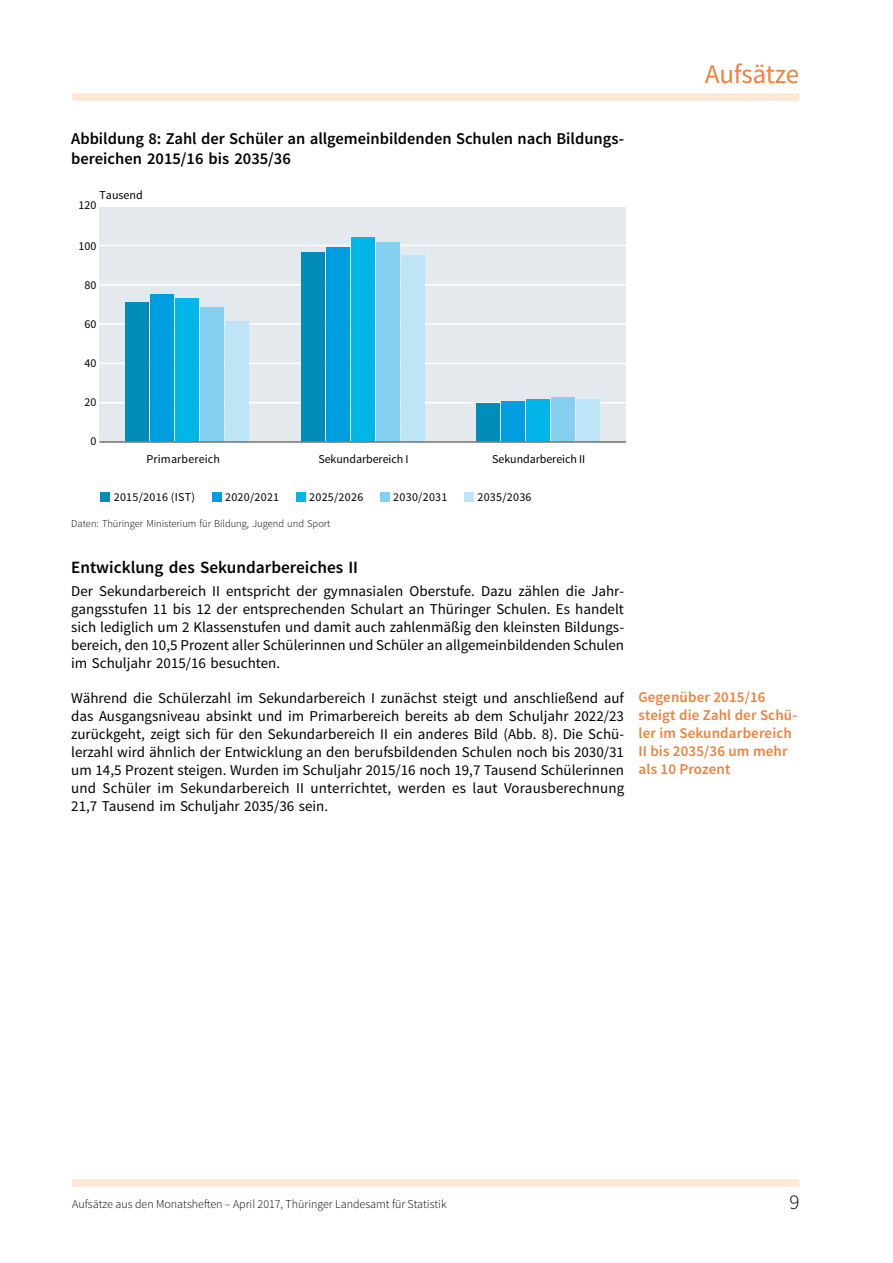
<style>
.page{position:relative;width:893px;height:1263px;background:#fff}
.page>*{position:absolute;margin:0;border:0;box-sizing:border-box;transform-origin:0 0}
.t1{font:27px "Source Sans Pro Regular 9";letter-spacing:-.01em;color:#ee813c}
.t2{font:300 21px "Source Sans Pro";color:#000}
.t3{font:600 17.25px "Source Sans Pro";color:#000}
.t4{font:600 16.5px/19.8px "Source Sans Pro";color:#000}
.t5{font:15px/18px "Source Sans Pro Regular 10";color:#000;text-align:justify}
.t6{font:600 15px/18px "Source Sans Pro";letter-spacing:.01em;color:#ee813c}
.t7{font:12px "Source Sans Pro Regular 6";letter-spacing:.01em;color:#000}
.t8{font:12px "Source Sans Pro Light 2";color:#000}
.t9{font:300 10.5px "Source Sans Pro";color:#000}
</style>
<div class="page">
<div style="left:72px;top:1179px;width:727px;height:8px;background:#fde8d7"></div>
<div style="left:72px;top:93px;width:727px;height:8px;background:#fde8d7"></div>
<div style="left:100px;top:206px;width:526px;height:236px;background:#e3e9ec"></div>
<hr style="left:100px;top:402px;width:526px;height:1px;background:#fff">
<hr style="left:100px;top:363px;width:526px;height:1px;background:#fff">
<hr style="left:100px;top:323px;width:526px;height:2px;background:#fff">
<hr style="left:100px;top:284px;width:526px;height:2px;background:#fff">
<hr style="left:100px;top:245px;width:526px;height:1px;background:#fff">
<hr style="left:100px;top:205px;width:526px;height:2px;background:#fff">
<div style="left:125px;top:302px;width:24px;height:140px;background:#008dba"></div>
<div style="left:150px;top:294px;width:24px;height:148px;background:#009ee0"></div>
<div style="left:175px;top:298px;width:24px;height:144px;background:#00b6e8"></div>
<div style="left:200px;top:308px;width:24px;height:134px;background:#84d0f0"></div>
<div style="left:225px;top:322px;width:24px;height:120px;background:#bde4f7"></div>
<div style="left:301px;top:253px;width:24px;height:189px;background:#008dba"></div>
<div style="left:326px;top:248px;width:24px;height:194px;background:#009ee0"></div>
<div style="left:351px;top:238px;width:24px;height:204px;background:#00b6e8"></div>
<div style="left:376px;top:243px;width:24px;height:199px;background:#84d0f0"></div>
<div style="left:401px;top:255px;width:24px;height:187px;background:#bde4f7"></div>
<div style="left:476px;top:403px;width:24px;height:39px;background:#008dba"></div>
<div style="left:501px;top:401px;width:24px;height:41px;background:#009ee0"></div>
<div style="left:526px;top:399px;width:24px;height:43px;background:#00b6e8"></div>
<div style="left:551px;top:398px;width:24px;height:44px;background:#84d0f0"></div>
<div style="left:576px;top:399px;width:24px;height:43px;background:#bde4f7"></div>
<hr style="left:100px;top:441px;width:526px;height:2px;background:#707172">
<div style="left:100px;top:492px;width:9px;height:9px;background:#008dba"></div>
<div style="left:213px;top:492px;width:9px;height:9px;background:#009ee0"></div>
<div style="left:297px;top:492px;width:9px;height:9px;background:#00b6e8"></div>
<div style="left:381px;top:492px;width:9px;height:9px;background:#84d0f0"></div>
<div style="left:465px;top:492px;width:9px;height:9px;background:#bde4f7"></div>
<p class="t4" style="left:71px;top:129px;width:554px">Abbildung 8: Zahl der Schüler an allgemeinbildenden Schulen nach Bildungs&shy;bereichen 2015/16 bis 2035/36</p>
<p class="t7" style="left:99px;top:187px;width:45px">Tausend</p>
<p class="t7" style="left:78px;top:198px;width:19px">120</p>
<p class="t7" style="left:78px;top:238px;width:19px">100</p>
<p class="t7" style="left:84px;top:277px;width:13px">80</p>
<p class="t7" style="left:84px;top:316px;width:13px">60</p>
<p class="t7" style="left:84px;top:355px;width:13px">40</p>
<p class="t7" style="left:84px;top:394px;width:13px">20</p>
<p class="t7" style="left:90px;top:433px;width:7px">0</p>
<p class="t7" style="left:147px;top:451px;width:75px">Primarbereich</p>
<p class="t7" style="left:318px;top:451px;width:92px">Sekundarbereich I</p>
<p class="t7" style="left:492px;top:451px;width:95px">Sekundarbereich II</p>
<p class="t7" style="left:114px;top:490px;width:83px">2015/2016 (IST)</p>
<p class="t7" style="left:225px;top:490px;width:56px">2020/2021</p>
<p class="t7" style="left:309px;top:490px;width:56px">2025/2026</p>
<p class="t7" style="left:393px;top:490px;width:56px">2030/2031</p>
<p class="t7" style="left:477px;top:490px;width:56px">2035/2036</p>
<h1 class="t1" style="left:705px;top:57px;width:95px">Aufsätze</h1>
<p class="t9" style="left:71px;top:517px;width:261px">Daten: Thüringer Ministerium für Bildung, Jugend und Sport</p>
<p class="t3" style="left:71px;top:557px;width:288px">Entwicklung des Sekundarbereiches II</p>
<p class="t5" style="left:71px;top:582px;width:554px">Der Sekundarbereich II entspricht der gymnasialen Oberstufe. Dazu zählen die Jahr&shy;gangsstufen 11 bis 12 der entsprechenden Schulart an Thüringer Schulen. Es handelt sich lediglich um 2 Klassenstufen und damit auch zahlenmäßig den kleinsten Bildungs&shy;bereich, den 10,5 Prozent aller Schülerinnen und Schüler an allgemeinbildenden Schulen im Schuljahr 2015/16 besuchten.</p>
<p class="t5" style="left:71px;top:689px;width:555px">Während die Schülerzahl im Sekundarbereich I zunächst steigt und anschließend auf das Ausgangsniveau absinkt und im Primarbereich bereits ab dem Schuljahr 2022/23 zurückgeht, zeigt sich für den Sekundarbereich II ein anderes Bild (Abb. 8). Die Schü&shy;lerzahl wird ähnlich der Entwicklung an den berufsbildenden Schulen noch bis 2030/31 um 14,5 Prozent steigen. Wurden im Schuljahr 2015/16 noch 19,7 Tausend Schülerinnen und Schüler im Sekundarbereich II unterrichtet, werden es laut Vorausberechnung 21,7 Tausend im Schuljahr 2035/36 sein.</p>
<p class="t6" style="left:638px;top:688px;width:160px">Gegenüber 2015/16 steigt die Zahl der Schü&shy;ler im Sekundarbereich<br>II bis 2035/36 um mehr als 10 Prozent</p>
<p class="t8" style="left:72px;top:1197px;width:376px">Aufsätze aus den Monatsheften – April 2017, Thüringer Landesamt für Statistik</p>
<h2 class="t2" style="left:789px;top:1189px;width:12px">9</h2>
</div>
